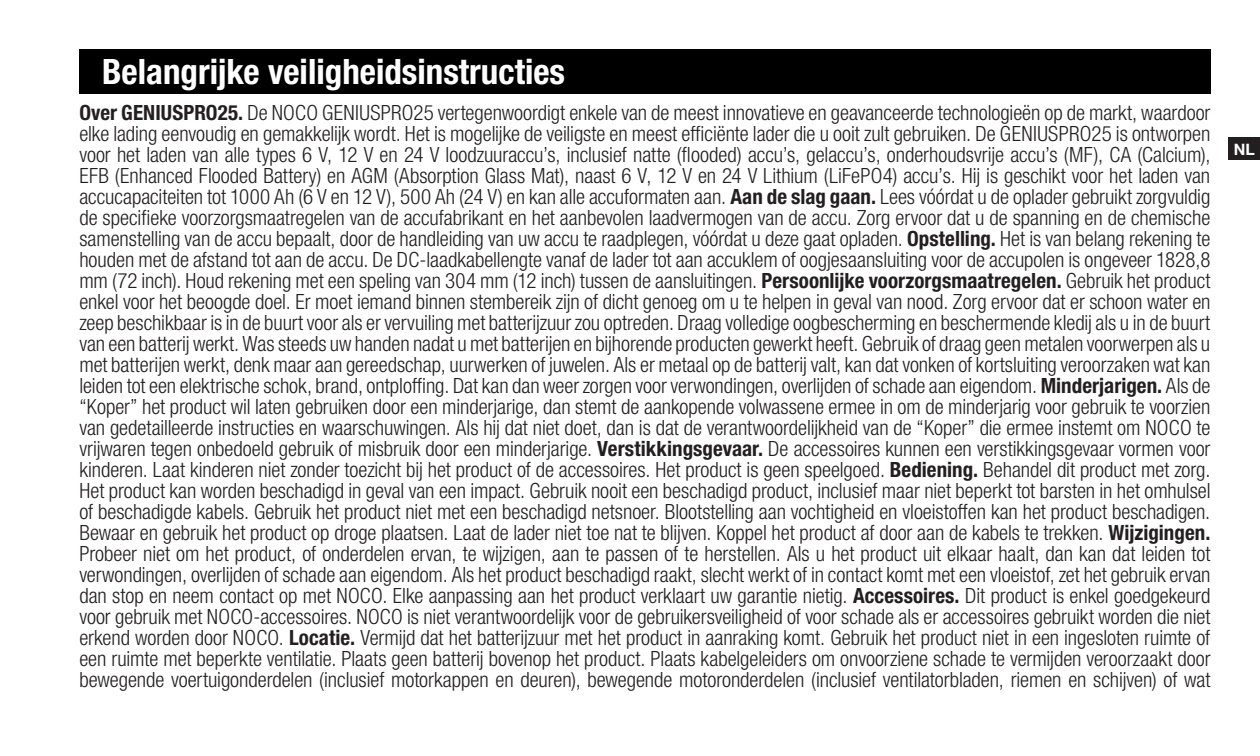
<style>
.page{position:relative;width:1260px;height:756px;background:#fff}
.page>*{position:absolute;margin:0;border:0;box-sizing:border-box;transform-origin:0 0}
.t1{font:700 condensed 35px "Helvetica Neue LTW1 G";color:#fff}
.t2{font:300 condensed 21px/21px "Helvetica Neue LTW1 G";letter-spacing:-.005em;color:#231f20;text-align:justify}
.t3{font:700 15.75px "Helvetica Neue LT Std";color:#fff}
.s1{font-weight:700}
</style>
<div class="page">
<div style="left:1228px;top:137px;width:32px;height:23px;background:#231f20"></div>
<div style="left:79px;top:50px;width:1131px;height:44px;background:#000"></div>
<p class="t1" style="left:102px;top:51px;width:465px">Belangrijke veiligheidsinstructies</p>
<p class="t2" style="left:79px;top:102px;width:1133px"><span class="s1">Over GENIUSPRO25.</span> De NOCO GENIUSPRO25 vertegenwoordigt enkele van de meest innovatieve en geavanceerde technologieën op de markt, waardoor elke lading eenvoudig en gemakkelijk wordt. Het is mogelijke de veiligste en meest efficiënte lader die u ooit zult gebruiken. De GENIUSPRO25 is ontworpen voor het laden van alle types 6 V, 12 V en 24 V loodzuuraccu’s, inclusief natte (flooded) accu’s, gelaccu’s, onderhoudsvrije accu’s (MF), CA (Calcium), EFB (Enhanced Flooded Battery) en AGM (Absorption Glass Mat), naast 6 V, 12 V en 24 V Lithium (LiFePO4) accu’s. Hij is geschikt voor het laden van accucapaciteiten tot 1000 Ah (6 V en 12 V), 500 Ah (24 V) en kan alle accuformaten aan. <span class="s1">Aan de slag gaan.</span> Lees vóórdat u de oplader gebruikt zorgvuldig de specifieke voorzorgsmaatregelen van de accufabrikant en het aanbevolen laadvermogen van de accu. Zorg ervoor dat u de spanning en de chemische samenstelling van de accu bepaalt, door de handleiding van uw accu te raadplegen, vóórdat u deze gaat opladen. <span class="s1">Opstelling.</span> Het is van belang rekening te houden met de afstand tot aan de accu. De DC-laadkabellengte vanaf de lader tot aan accuklem of oogjesaansluiting voor de accupolen is ongeveer 1828,8 mm (72 inch). Houd rekening met een speling van 304 mm (12 inch) tussen de aansluitingen. <span class="s1">Persoonlijke voorzorgsmaatregelen.</span> Gebruik het product enkel voor het beoogde doel. Er moet iemand binnen stembereik zijn of dicht genoeg om u te helpen in geval van nood. Zorg ervoor dat er schoon water en zeep beschikbaar is in de buurt voor als er vervuiling met batterijzuur zou optreden. Draag volledige oogbescherming en beschermende kledij als u in de buurt van een batterij werkt. Was steeds uw handen nadat u met batterijen en bijhorende producten gewerkt heeft. Gebruik of draag geen metalen voorwerpen als u met batterijen werkt, denk maar aan gereedschap, uurwerken of juwelen. Als er metaal op de batterij valt, kan dat vonken of kortsluiting veroorzaken wat kan leiden tot een elektrische schok, brand, ontploffing. Dat kan dan weer zorgen voor verwondingen, overlijden of schade aan eigendom. <span class="s1">Minderjarigen.</span> Als de “Koper” het product wil laten gebruiken door een minderjarige, dan stemt de aankopende volwassene ermee in om de minderjarig voor gebruik te voorzien van gedetailleerde instructies en waarschuwingen. Als hij dat niet doet, dan is dat de verantwoordelijkheid van de “Koper” die ermee instemt om NOCO te vrijwaren tegen onbedoeld gebruik of misbruik door een minderjarige. <span class="s1">Verstikkingsgevaar.</span> De accessoires kunnen een verstikkingsgevaar vormen voor kinderen. Laat kinderen niet zonder toezicht bij het product of de accessoires. Het product is geen speelgoed. <span class="s1">Bediening.</span> Behandel dit product met zorg.<br>Het product kan worden beschadigd in geval van een impact. Gebruik nooit een beschadigd product, inclusief maar niet beperkt tot barsten in het omhulsel of beschadigde kabels. Gebruik het product niet met een beschadigd netsnoer. Blootstelling aan vochtigheid en vloeistoffen kan het product beschadigen.<br>Bewaar en gebruik het product op droge plaatsen. Laat de lader niet toe nat te blijven. Koppel het product af door aan de kabels te trekken. <span class="s1">Wijzigingen.<br></span>Probeer niet om het product, of onderdelen ervan, te wijzigen, aan te passen of te herstellen. Als u het product uit elkaar haalt, dan kan dat leiden tot verwondingen, overlijden of schade aan eigendom. Als het product beschadigd raakt, slecht werkt of in contact komt met een vloeistof, zet het gebruik ervan dan stop en neem contact op met NOCO. Elke aanpassing aan het product verklaart uw garantie nietig. <span class="s1">Accessoires.</span> Dit product is enkel goedgekeurd voor gebruik met NOCO-accessoires. NOCO is niet verantwoordelijk voor de gebruikersveiligheid of voor schade als er accessoires gebruikt worden die niet erkend worden door NOCO. <span class="s1">Locatie.</span> Vermijd dat het batterijzuur met het product in aanraking komt. Gebruik het product niet in een ingesloten ruimte of een ruimte met beperkte ventilatie. Plaats geen batterij bovenop het product. Plaats kabelgeleiders om onvoorziene schade te vermijden veroorzaakt door bewegende voertuigonderdelen (inclusief motorkappen en deuren), bewegende motoronderdelen (inclusief ventilatorbladen, riemen en schijven) of wat</p>
<p class="t3" style="left:1234px;top:139px;width:23px">NL</p>
</div>
